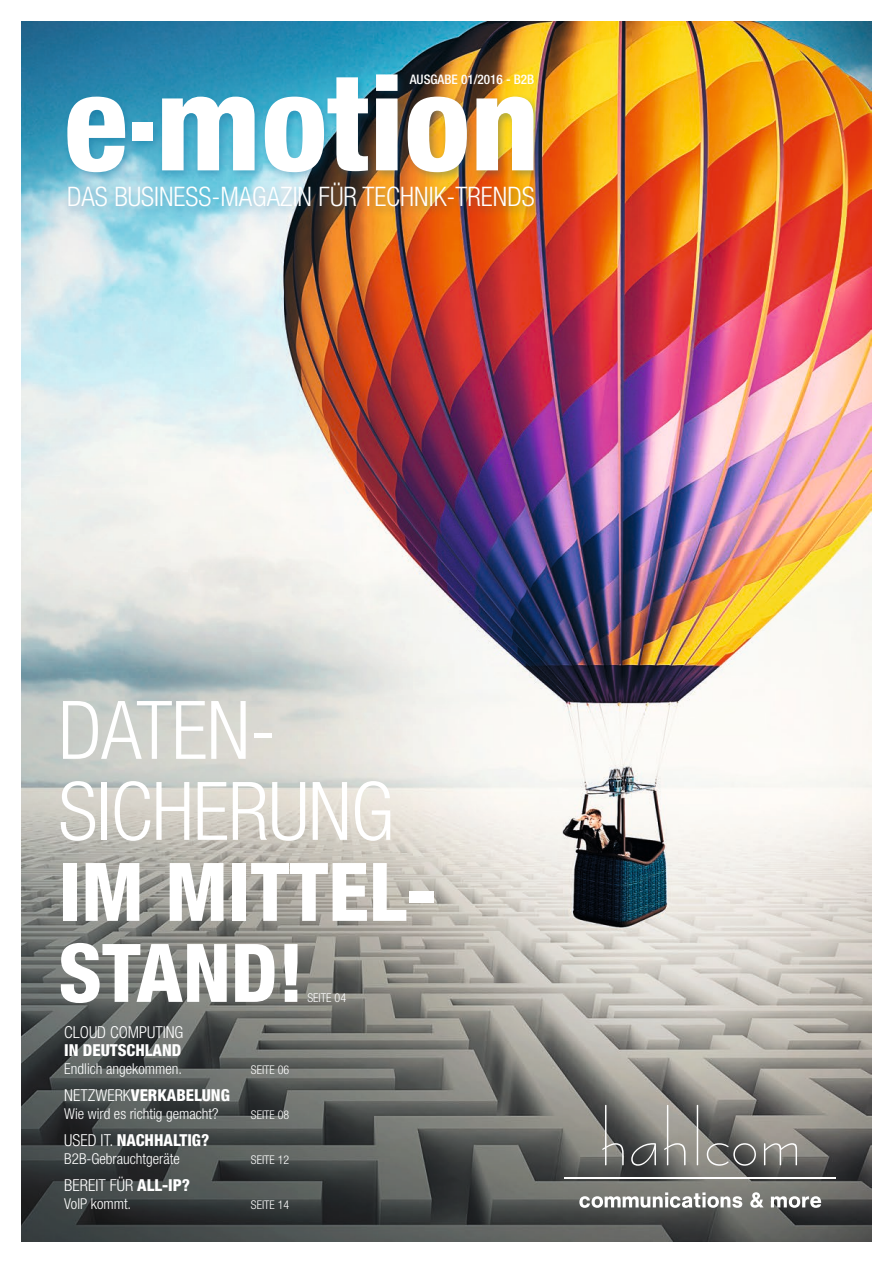
<style>
.page{position:relative;width:893px;height:1263px;background:#fff}
.page>*{position:absolute;margin:0;border:0;box-sizing:border-box;transform-origin:0 0}
.t1{font:800 condensed 132.9px "Helvetica Neue LT Std";color:#fff}
.t2{font:300 condensed 81px/81px "Helvetica Neue LT Std";letter-spacing:-.01em;color:#fff}
.t3{font:800 condensed 81px/81px "Helvetica Neue LT Std";color:#fff}
.t4{font:300 condensed 26.85px "Helvetica Neue LT Std";color:#fff}
.t5{font:800 condensed 16.5px "Helvetica Neue LT Std";color:#fff}
.t6{font:300 condensed 16.5px "Helvetica Neue LT Std";color:#fff}
.t7{font:300 condensed 15px "Helvetica Neue LT Std";color:#fff}
.t8{font:500 condensed 13.2px "Helvetica Neue LT Std";color:#fff}
.t9{font:300 condensed 12.15px "Helvetica Neue LT Std";color:#fff}
.t10{font:300 condensed 12px "Helvetica Neue LT Std";color:#fff}
.s1{font-weight:300}
.s2{font-weight:800}
</style>
<div class="page">
<img style="left:21px;top:21px;width:851px;height:1221px">
<svg style="left:602px;top:1105px;width:22px;height:60px"></svg>
<svg style="left:631px;top:1143px;width:25px;height:23px"></svg>
<svg style="left:664px;top:1105px;width:21px;height:60px"></svg>
<svg style="left:697px;top:1105px;width:1px;height:60px"></svg>
<svg style="left:707px;top:1143px;width:49px;height:23px"></svg>
<svg style="left:764px;top:1143px;width:33px;height:22px"></svg>
<svg style="left:579px;top:1192px;width:163px;height:16px"></svg>
<svg style="left:750px;top:1192px;width:14px;height:16px"></svg>
<svg style="left:771px;top:1196px;width:50px;height:12px"></svg>
<hr style="left:564px;top:1177px;width:271px;height:1px;background:#fff">
<div style="left:63px;top:71px;width:480px;height:147px;background:#005d90;opacity:.3"></div>
<p class="t8" style="left:410px;top:71px;width:126px">AUSGABE 01/2016 - B2B</p>
<h1 class="t1" style="left:64px;top:41px;width:477px">e-motion</h1>
<h3 class="t4" style="left:67px;top:181px;width:469px">DAS BUSINESS-MAGAZIN FÜR TECHNIK-TRENDS</h3>
<h2 class="t2" style="left:58px;top:689px;width:337px">DATEN-<br>SICHERUNG</h2>
<h2 class="t3" style="left:58px;top:850px;width:379px">IM MITTEL-<br>STAND!</h2>
<p class="t9" style="left:307px;top:991px;width:40px">SEITE 04</p>
<p class="t6" style="left:64px;top:1022px;width:121px">CLOUD COMPUTING</p>
<p class="t5" style="left:64px;top:1040px;width:119px">IN DEUTSCHLAND</p>
<p class="t7" style="left:64px;top:1060px;width:119px">Endlich angekommen.</p>
<p class="t10" style="left:251px;top:1063px;width:40px">SEITE 06</p>
<p class="t5" style="left:64px;top:1085px;width:167px"><span class="s1">NETZWERK</span>VERKABELUNG</p>
<p class="t7" style="left:64px;top:1105px;width:156px">Wie wird es richtig gemacht?</p>
<p class="t10" style="left:251px;top:1108px;width:40px">SEITE 08</p>
<p class="t5" style="left:64px;top:1130px;width:147px"><span class="s1">USED IT.</span> NACHHALTIG?</p>
<p class="t7" style="left:64px;top:1150px;width:117px">B2B-Gebrauchtgeräte</p>
<p class="t10" style="left:251px;top:1153px;width:40px">SEITE 12</p>
<p class="t6" style="left:64px;top:1175px;width:127px">BEREIT FÜR <span class="s2">ALL-IP?</span></p>
<p class="t7" style="left:64px;top:1195px;width:68px">VoIP kommt.</p>
<p class="t10" style="left:251px;top:1198px;width:40px">SEITE 14</p>
</div>
